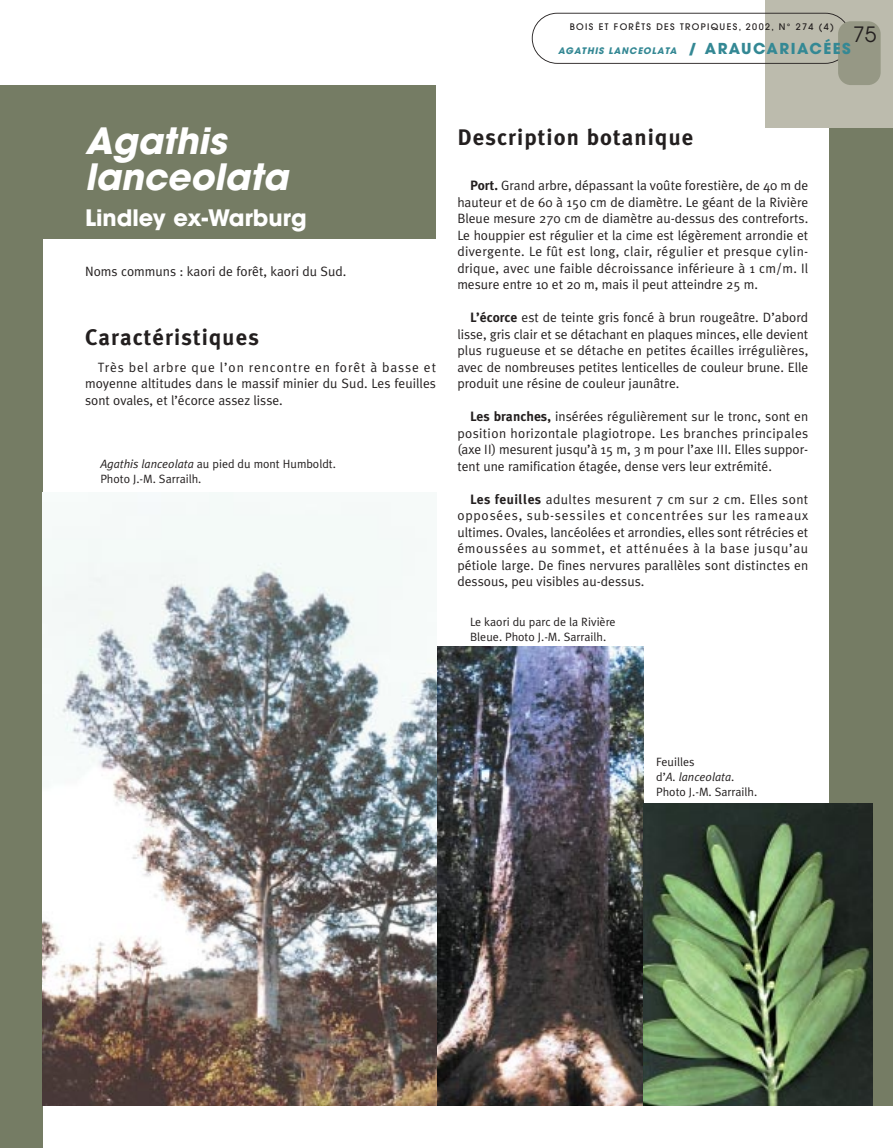
<style>
.page{position:relative;width:893px;height:1148px;background:#fff}
.page>*{position:absolute;margin:0;border:0;box-sizing:border-box;transform-origin:0 0}
.t1{font:italic 700 36px/36px "Avant Garde";color:#fff}
.t2{font:700 22.5px "Meta Plus";letter-spacing:.05em;color:#231f1f}
.t3{font:700 22.5px "Avant Garde";color:#fff}
.t4{font:21px "Avant Garde";color:#231f1f}
.t5{font:13.5px/16.5px "Meta Plus Normal";color:#231f1f;text-align:justify}
.t6{font:12px/15px "Meta Plus Normal";color:#231f1f}
.t7{font:500 9px "Avant Garde";letter-spacing:.15em;color:#231f1f}
.t8{font:italic 700 9px "Avant Garde";letter-spacing:.1em;color:#348894}
.s1{font-style:normal;font-size:15px}
.s2{font-style:italic}
.s3{font-family:"Meta Plus";font-weight:700}
</style>
<div class="page">
<div style="left:21px;top:85px;width:415px;height:153px;background:#757c64"></div>
<div style="left:829px;top:0;width:63px;height:1106px;background:#757c64"></div>
<div style="left:765px;top:0;width:127px;height:128px;background:#bcbbad"></div>
<svg style="left:531px;top:13px;width:314px;height:51px"></svg>
<div style="left:838px;top:21px;width:42px;height:64px;background:#969885;border-radius:13px"></div>
<div style="left:0;top:85px;width:43px;height:1062px;background:#757c64"></div>
<img style="left:436px;top:646px;width:207px;height:460px">
<img style="left:643px;top:803px;width:229px;height:303px">
<img style="left:43px;top:492px;width:393px;height:614px">
<p class="t7" style="left:569px;top:23px;width:266px">BOIS ET FORÊTS DES TROPIQUES, 2002, N° 274 (4)</p>
<h3 class="t4" style="left:853px;top:26px;width:25px">75</h3>
<p class="t8" style="left:558px;top:47px;width:294px">AGATHIS LANCEOLATA <span class="s1">/ ARAUCARIACÉES</span></p>
<h1 class="t1" style="left:85px;top:126px;width:204px">Agathis lanceolata</h1>
<h2 class="t3" style="left:85px;top:210px;width:223px">Lindley ex-Warburg</h2>
<p class="t5" style="left:85px;top:264px;width:263px">Noms communs : kaori de forêt, kaori du Sud.</p>
<h2 class="t2" style="left:85px;top:328px;width:175px">Caractéristiques</h2>
<p class="t5" style="left:85px;top:360px;width:352px;text-indent:13px">Très bel arbre que l’on rencontre en forêt à basse et moyenne altitudes dans le massif minier du Sud. Les feuilles sont ovales, et l’écorce assez lisse.</p>
<p class="t6" style="left:100px;top:457px;width:237px"><span class="s2">Agathis lanceolata</span> au pied du mont Humboldt.<br>Photo J.-M. Sarrailh.</p>
<h2 class="t2" style="left:457px;top:129px;width:237px">Description botanique</h2>
<p class="t5" style="left:457px;top:178px;width:352px;text-indent:13px"><span class="s3">Port.</span> Grand arbre, dépassant la voûte forestière, de 40 m de hauteur et de 60 à 150 cm de diamètre. Le géant de la Rivière Bleue mesure 270 cm de diamètre au-dessus des contreforts.<br>Le houppier est régulier et la cime est légèrement arrondie et divergente. Le fût est long, clair, régulier et presque cylin&shy;drique, avec une faible décroissance inférieure à 1 cm/m. Il mesure entre 10 et 20 m, mais il peut atteindre 25 m.</p>
<p class="t5" style="left:457px;top:310px;width:352px;text-indent:13px"><span class="s3">L’écorce</span> est de teinte gris foncé à brun rougeâtre. D’abord lisse, gris clair et se détachant en plaques minces, elle devient plus rugueuse et se détache en petites écailles irrégulières, avec de nombreuses petites lenticelles de couleur brune. Elle produit une résine de couleur jaunâtre.</p>
<p class="t5" style="left:457px;top:409px;width:352px;text-indent:13px"><span class="s3">Les branches,</span> insérées régulièrement sur le tronc, sont en position horizontale plagiotrope. Les branches principales (axe II) mesurent jusqu’à 15 m, 3 m pour l’axe III. Elles suppor&shy;tent une ramification étagée, dense vers leur extrémité.</p>
<p class="t5" style="left:457px;top:492px;width:352px;text-indent:13px"><span class="s3">Les feuilles</span> adultes mesurent 7 cm sur 2 cm. Elles sont opposées, sub-sessiles et concentrées sur les rameaux ultimes. Ovales, lancéolées et arrondies, elles sont rétrécies et émoussées au sommet, et atténuées à la base jusqu’au pétiole large. De fines nervures parallèles sont distinctes en dessous, peu visibles au-dessus.</p>
<p class="t6" style="left:470px;top:616px;width:147px">Le kaori du parc de la Rivière<br>Bleue. Photo J.-M. Sarrailh.</p>
<p class="t6" style="left:656px;top:755px;width:102px">Feuilles<br>d’<span class="s2">A. lanceolata</span>.<br>Photo J.-M. Sarrailh.</p>
</div>
